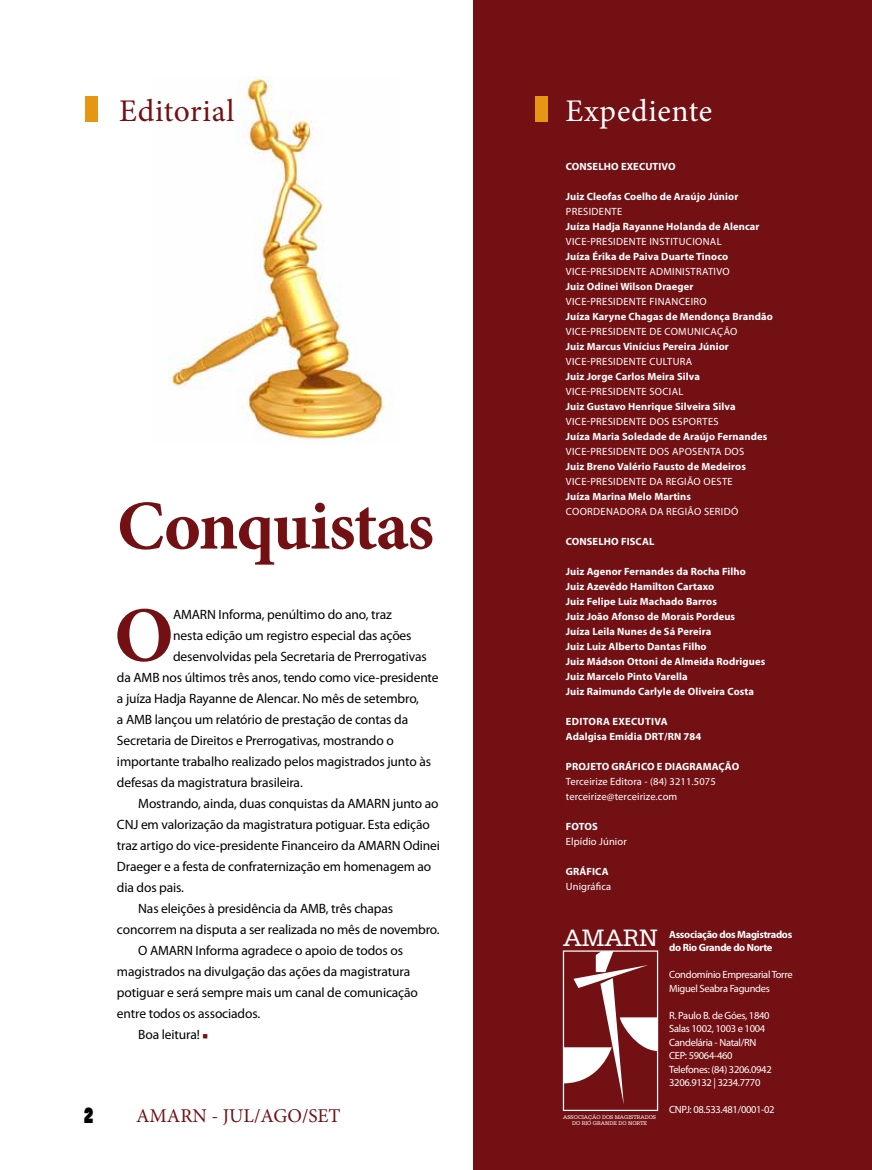
<style>
.page{position:relative;width:872px;height:1170px;background:#fff}
.page>*{position:absolute;margin:0;border:0;box-sizing:border-box;transform-origin:0 0}
.t1{font:700 78.15px "Minion Pro";color:#731014}
.t2{font:700 69.75px "Minion Pro";letter-spacing:-.02em;color:#731014}
.t3{font:31.5px "Minion Pro";letter-spacing:.02em;color:#fff}
.t4{font:31.5px "Minion Pro";letter-spacing:.02em;color:#731014}
.t5{font:25.05px "Serifa BT";color:#fff}
.t6{font:21px "Poplar Std";color:#000}
.t7{font:19.5px "Minion Pro";color:#731014}
.t8{font:13.5px "Myriad Pro";letter-spacing:-.01em;color:#000}
.t9{font:700 10.5px/15px "Myriad Pro";letter-spacing:.01em;color:#fff}
.t10{font:10.5px/13.5px "Myriad Pro";letter-spacing:-.03em;color:#fff}
.t11{font:10.5px/15px "Myriad Pro";letter-spacing:.01em;color:#fff}
.t12{font:700 10.5px/13.5px "Myriad Pro";letter-spacing:-.03em;color:#fff}
.t13{font:10.5px "Myriad Pro";letter-spacing:.03em;color:#fff}
.t14{font:5.7px/6px "Serifa BT";color:#fff;text-align:center}
.s1{color:#731014}
</style>
<div class="page">
<img style="left:169px;top:77px;width:223px;height:363px">
<div style="left:473px;top:0;width:399px;height:1169px;background:#731014"></div>
<div style="left:85px;top:96px;width:12px;height:26px;background:#e79614"></div>
<div style="left:535px;top:96px;width:13px;height:26px;background:#e79614"></div>
<div style="left:563px;top:950px;width:95px;height:160px;background:#731014;border:1px solid #fff"></div>
<svg style="left:563px;top:951px;width:94px;height:153px"></svg>
<h3 class="t4" style="left:119px;top:90px;width:117px">Editorial</h3>
<h3 class="t3" style="left:565px;top:90px;width:148px">Expediente</h3>
<h2 class="t2" style="left:117px;top:477px;width:318px">Conquistas</h2>
<h1 class="t1" style="left:114px;top:580px;width:61px">O</h1>
<p class="t8" style="left:173px;top:605px;width:220px">AMARN Informa, penúltimo do ano, traz</p>
<p class="t8" style="left:173px;top:626px;width:240px">nesta edição um registro especial das ações</p>
<p class="t8" style="left:173px;top:647px;width:255px">desenvolvidas pela Secretaria de Prerrogativas</p>
<p class="t8" style="left:117px;top:668px;width:323px">da AMB nos últimos três anos, tendo como vice-presidente</p>
<p class="t8" style="left:117px;top:689px;width:303px">a juíza Hadja Rayanne de Alencar. No mês de setembro,</p>
<p class="t8" style="left:117px;top:710px;width:293px">a AMB lançou um relatório de prestação de contas da</p>
<p class="t8" style="left:117px;top:731px;width:278px">Secretaria de Direitos e Prerrogativas, mostrando o</p>
<p class="t8" style="left:117px;top:752px;width:315px">importante trabalho realizado pelos magistrados junto às</p>
<p class="t8" style="left:117px;top:773px;width:187px">defesas da magistratura brasileira.</p>
<p class="t8" style="left:138px;top:794px;width:302px">Mostrando, ainda, duas conquistas da AMARN junto ao</p>
<p class="t8" style="left:117px;top:815px;width:314px">CNJ em valorização da magistratura potiguar. Esta edição</p>
<p class="t8" style="left:117px;top:836px;width:324px">traz artigo do vice-presidente Financeiro da AMARN Odinei</p>
<p class="t8" style="left:117px;top:857px;width:316px">Draeger e a festa de confraternização em homenagem ao</p>
<p class="t8" style="left:117px;top:878px;width:69px">dia dos pais.</p>
<p class="t8" style="left:138px;top:899px;width:256px">Nas eleições à presidência da AMB, três chapas</p>
<p class="t8" style="left:117px;top:920px;width:324px">concorrem na disputa a ser realizada no mês de novembro.</p>
<p class="t8" style="left:138px;top:941px;width:266px">O AMARN Informa agradece o apoio de todos os</p>
<p class="t8" style="left:117px;top:962px;width:295px">magistrados na divulgação das ações da magistratura</p>
<p class="t8" style="left:117px;top:983px;width:302px">potiguar e será sempre mais um canal de comunicação</p>
<p class="t8" style="left:117px;top:1004px;width:145px">entre todos os associados.</p>
<p class="t8" style="left:138px;top:1025px;width:71px">Boa leitura! <span class="s1">■</span></p>
<h3 class="t6" style="left:84px;top:1103px;width:11px">2</h3>
<h3 class="t7" style="left:136px;top:1103px;width:206px">AMARN - JUL/AGO/SET</h3>
<p class="t9" style="left:566px;top:158px;width:111px">CONSELHO EXECUTIVO</p>
<p class="t9" style="left:566px;top:188px;width:174px">Juiz Cleofas Coelho de Araújo Júnior</p>
<p class="t10" style="left:566px;top:204px;width:7px">presiden</p>
<p class="t10" style="left:611px;top:204px;width:11px">te</p>
<p class="t9" style="left:566px;top:218px;width:195px">Juíza Hadja Rayanne Holanda de Alencar</p>
<p class="t10" style="left:566px;top:234px;width:31px">Vice-presiden</p>
<p class="t10" style="left:636px;top:234px;width:57px">te instituciona</p>
<p class="t10" style="left:716px;top:234px;width:6px">l</p>
<p class="t9" style="left:566px;top:248px;width:164px">Juíza Érika de Paiva Duarte Tinoco</p>
<p class="t10" style="left:566px;top:264px;width:31px">Vice-presiden</p>
<p class="t10" style="left:636px;top:264px;width:21px">te adminis</p>
<p class="t10" style="left:690px;top:264px;width:30px">trativo</p>
<p class="t9" style="left:566px;top:278px;width:129px">Juiz Odinei Wilson Draeger</p>
<p class="t10" style="left:566px;top:294px;width:31px">Vice-presiden</p>
<p class="t10" style="left:636px;top:294px;width:20px">te financeiro</p>
<p class="t9" style="left:566px;top:308px;width:208px">Juíza Karyne Chagas de Mendonça Brandão</p>
<p class="t10" style="left:566px;top:324px;width:31px">Vice-presiden</p>
<p class="t10" style="left:636px;top:324px;width:65px">te de Comunica</p>
<p class="t10" style="left:717px;top:324px;width:20px">ção</p>
<p class="t9" style="left:566px;top:338px;width:164px">Juiz Marcus Vinícius Pereira Júnior</p>
<p class="t10" style="left:566px;top:354px;width:31px">Vice-presiden</p>
<p class="t13" style="left:636px;top:355px;width:51px">te cultura</p>
<p class="t9" style="left:566px;top:368px;width:136px">Juiz Jorge Carlos Meira Silva</p>
<p class="t10" style="left:566px;top:384px;width:31px">Vice-presiden</p>
<p class="t10" style="left:636px;top:384px;width:26px">te Socia</p>
<p class="t10" style="left:678px;top:384px;width:6px">l</p>
<p class="t9" style="left:566px;top:398px;width:171px">Juiz Gustavo Henrique Silveira Silva</p>
<p class="t10" style="left:566px;top:414px;width:31px">Vice-presiden</p>
<p class="t10" style="left:636px;top:414px;width:21px">te dos</p>
<p class="t10" style="left:672px;top:414px;width:7px">espor</p>
<p class="t10" style="left:702px;top:414px;width:12px">tes</p>
<p class="t9" style="left:566px;top:428px;width:203px">Juíza Maria Soledade de Araújo Fernandes</p>
<p class="t10" style="left:566px;top:444px;width:31px">Vice-presiden</p>
<p class="t10" style="left:636px;top:444px;width:21px">te dos</p>
<p class="t10" style="left:672px;top:444px;width:8px">aposen</p>
<p class="t10" style="left:710px;top:444px;width:22px">ta dos</p>
<p class="t9" style="left:566px;top:458px;width:182px">Juiz Breno Valério Fausto de Medeiros</p>
<p class="t10" style="left:566px;top:474px;width:31px">Vice-presiden</p>
<p class="t10" style="left:636px;top:474px;width:97px">te da região Oeste</p>
<p class="t9" style="left:566px;top:488px;width:127px">Juíza Marina Melo Martins</p>
<p class="t10" style="left:566px;top:504px;width:8px">coordenadora</p>
<p class="t10" style="left:650px;top:504px;width:66px">da Região Serid</p>
<p class="t10" style="left:731px;top:504px;width:9px">ó</p>
<p class="t9" style="left:566px;top:533px;width:90px">CONSELHO FISCAL</p>
<p class="t9" style="left:566px;top:563px;width:201px">Juiz Agenor Fernandes da Rocha Filho Juiz Azevêdo Hamilton Cartaxo<br>Juiz Felipe Luiz Machado Barros<br>Juiz João Afonso de Morais Pordeus<br>Juíza Leila Nunes de Sá Pereira<br>Juiz Luiz Alberto Dantas Filho<br>Juiz Mádson Ottoni de Almeida Rodrigues Juiz Marcelo Pinto Varella<br>Juiz Raimundo Carlyle de Oliveira Costa</p>
<p class="t9" style="left:566px;top:713px;width:14px">Editora</p>
<p class="t9" style="left:566px;top:713px;width:137px;text-indent:47px">executiva<br>Adalgisa Emídia DRT/RN 784</p>
<p class="t9" style="left:566px;top:758px;width:175px">PROJETO GRÁFICO E DIAGRAMAÇÃO</p>
<p class="t11" style="left:566px;top:774px;width:151px">Terceirize Editora - (84) 3211.5075 terceirize@terceirize.com</p>
<p class="t9" style="left:566px;top:818px;width:33px">FOTOS</p>
<p class="t11" style="left:566px;top:834px;width:62px">Elpídio Júnior</p>
<p class="t9" style="left:566px;top:863px;width:44px">GRÁFICA</p>
<p class="t10" style="left:566px;top:879px;width:47px">Unigráfica</p>
<p class="t12" style="left:669px;top:926px;width:125px">Associação dos Magistrados do Rio Grande do Norte</p>
<p class="t10" style="left:669px;top:967px;width:125px">Condomínio Empresarial Torre<br>Miguel Seabra Fagundes</p>
<p class="t10" style="left:669px;top:1008px;width:104px">R. Paulo B. de Góes, 1840<br>Salas 1002, 1003 e 1004<br>Candelária - Natal/RN<br>CEP: 59064-460<br>Telefones: (84) 3206.0942<br>3206.9132 | 3234.7770</p>
<p class="t10" style="left:669px;top:1102px;width:107px">CNPJ: 08.533.481/0001-02</p>
<h3 class="t5" style="left:563px;top:923px;width:96px">AMARN</h3>
<p class="t14" style="left:563px;top:1114px;width:94px">ASSOCIAÇÃO DOS MAGISTRADOS<br>DO RIO GRANDE DO NORTE</p>
</div>
